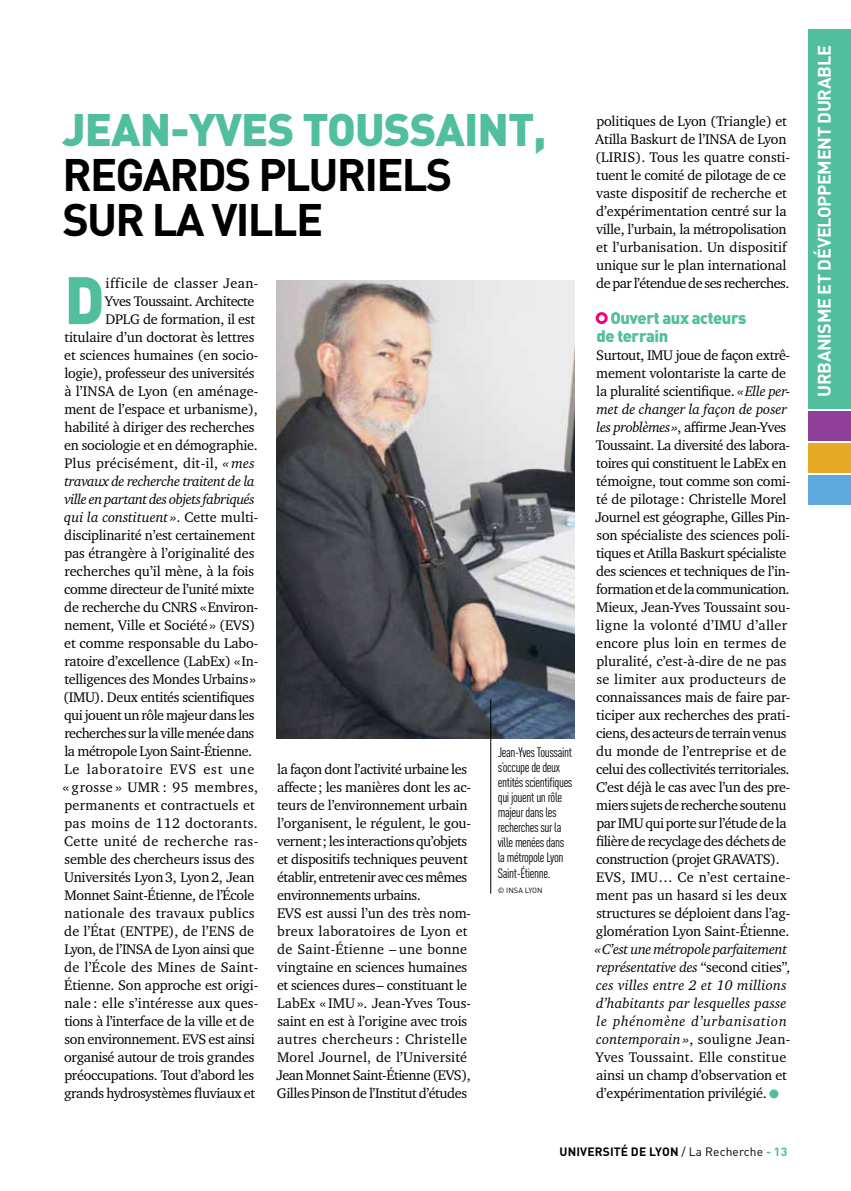
<style>
.page{position:relative;width:851px;height:1191px;background:#fff}
.page>*{position:absolute;margin:0;border:0;box-sizing:border-box;transform-origin:0 0}
.t1{font:900 66px "DIN";color:#51be9d;scale:.93 1}
.t2{font:700 45px "DIN";letter-spacing:.135em;color:#000}
.t3{font:900 45px "DIN";letter-spacing:-.02em;color:#51be9d}
.t4{font:700 18px "DIN";color:#fff}
.t5{font:900 16.5px/18px "DIN";letter-spacing:-.03em;color:#51be9d}
.t6{font:14.25px/18px "Charter ITC Std";letter-spacing:-.015em;color:#000}
.t7{font:italic 14.25px/18px "Charter ITC Std";letter-spacing:.01em;color:#000}
.t8{font:italic 14.25px "Charter ITC Std";letter-spacing:-.015em;color:#000}
.t9{font:14.25px "Charter ITC Std";letter-spacing:.02em;color:#000}
.t10{font:14.25px "Charter ITC Std";letter-spacing:.03em;color:#000}
.t11{font:14.25px "Charter ITC Std";letter-spacing:.015em;color:#000}
.t12{font:14.25px "Charter ITC Std";letter-spacing:-.035em;color:#000}
.t13{font:14.25px "Charter ITC Std";letter-spacing:.01em;color:#000}
.t14{font:14.25px "Charter ITC Std";letter-spacing:.005em;color:#000}
.t15{font:14.25px "Charter ITC Std";letter-spacing:.055em;color:#000}
.t16{font:13.5px/15px "DIN Cond";letter-spacing:-.03em;color:#000}
.t17{font:12px "DIN";letter-spacing:.015em;color:#000}
.t18{font:700 12px "DIN";color:#000}
.t19{font:7.5px "DIN";color:#000}
.s1{font-style:italic}
.s2{font-style:normal}
.s3{font-weight:700}
.s4{font-weight:700;color:#51be9d}
</style>
<div class="page">
<img style="left:276px;top:280px;width:298px;height:458px">
<hr style="left:490px;top:699px;width:1px;height:194px;background:#000">
<div style="left:595px;top:312px;width:12px;height:12px;border:3px solid #ed037c;border-radius:50%"></div>
<div style="left:769px;top:1089px;width:9px;height:9px;background:#51be9d;border-radius:50%"></div>
<div style="left:808px;top:29px;width:42px;height:380px;background:#51be9d"></div>
<div style="left:808px;top:411px;width:42px;height:30px;background:#903f98"></div>
<div style="left:808px;top:443px;width:42px;height:30px;background:#e5a923"></div>
<div style="left:808px;top:475px;width:42px;height:30px;background:#5da9dd"></div>
<h2 class="t3" style="left:62px;top:99px;width:485px">j ean-yves toussaint,</h2>
<h2 class="t2" style="left:62px;top:145px;width:134px">REGARDS</h2>
<h2 class="t2" style="left:258px;top:145px;width:25px">PLURIELS</h2>
<h2 class="t2" style="left:62px;top:190px;width:28px">SUR</h2>
<h2 class="t2" style="left:152px;top:190px;width:106px">LA VILLE</h2>
<h1 class="t1" style="left:64px;top:256px;width:37px">D</h1>
<p class="t10" style="left:106px;top:274px;width:154px">ifficile de classer Jean-</p>
<p class="t6" style="left:105px;top:292px;width:151px">Yves Toussaint. Architecte</p>
<p class="t6" style="left:106px;top:310px;width:151px">DPLG de formation, il est</p>
<p class="t6" style="left:64px;top:328px;width:191px">titulaire d’un doctorat ès lettres</p>
<p class="t6" style="left:64px;top:346px;width:195px">et sciences humaines (en socio-</p>
<p class="t6" style="left:64px;top:364px;width:191px">logie), professeur des universités</p>
<p class="t14" style="left:64px;top:382px;width:195px">à l’INSA de Lyon (en aménage-</p>
<p class="t6" style="left:64px;top:400px;width:195px">ment de l’espace et urbanisme),</p>
<p class="t6" style="left:64px;top:418px;width:191px">habilité à diriger des recherches</p>
<p class="t6" style="left:64px;top:436px;width:195px">en sociologie et en démographie.</p>
<p class="t9" style="left:64px;top:454px;width:192px">Plus précisément, dit-il, <span class="s1">« mes</span></p>
<p class="t8" style="left:65px;top:472px;width:192px">travaux de recherche traitent de la</p>
<p class="t8" style="left:64px;top:490px;width:192px">ville en partant des objets fabriqués</p>
<p class="t8" style="left:64px;top:508px;width:195px">qui la constituent »<span class="s2">. Cette multi-</span></p>
<p class="t6" style="left:64px;top:526px;width:192px">disciplinarité n’est certainement</p>
<p class="t6" style="left:64px;top:544px;width:191px">pas étrangère à l’originalité des</p>
<p class="t6" style="left:64px;top:562px;width:191px">recherches qu’il mène, à la fois</p>
<p class="t6" style="left:64px;top:580px;width:192px">comme directeur de l’unité mixte</p>
<p class="t6" style="left:64px;top:598px;width:195px">de recherche du CNRS «Environ-</p>
<p class="t6" style="left:64px;top:616px;width:193px">nement, Ville et Société» (EVS)</p>
<p class="t6" style="left:64px;top:634px;width:195px">et comme responsable du Labo-</p>
<p class="t6" style="left:64px;top:652px;width:195px">ratoire d’excellence (LabEx) «In-</p>
<p class="t6" style="left:64px;top:670px;width:193px">telligences des Mondes Urbains»</p>
<p class="t6" style="left:63px;top:688px;width:193px">(IMU). Deux entités scientifiques</p>
<p class="t6" style="left:64px;top:706px;width:192px">qui jouent un rôle majeur dans les</p>
<p class="t12" style="left:64px;top:724px;width:191px">recherches sur la ville menée dans</p>
<p class="t6" style="left:64px;top:742px;width:189px">la métropole Lyon Saint-Étienne.</p>
<p class="t15" style="left:64px;top:760px;width:191px">Le laboratoire EVS est une</p>
<p class="t10" style="left:63px;top:778px;width:197px">« grosse » UMR : 95 membres,</p>
<p class="t11" style="left:64px;top:796px;width:192px">permanents et contractuels et</p>
<p class="t9" style="left:64px;top:814px;width:195px">pas moins de 112 doctorants.</p>
<p class="t10" style="left:64px;top:832px;width:195px">Cette unité de recherche ras-</p>
<p class="t6" style="left:65px;top:850px;width:191px">semble des chercheurs issus des</p>
<p class="t6" style="left:64px;top:868px;width:192px">Universités Lyon3, Lyon2, Jean</p>
<p class="t6" style="left:64px;top:886px;width:192px">Monnet Saint-Étienne, de l’École</p>
<p class="t9" style="left:64px;top:904px;width:191px">nationale des travaux publics</p>
<p class="t6" style="left:64px;top:922px;width:191px">de l’État (ENTPE), de l’ENS de</p>
<p class="t6" style="left:64px;top:940px;width:191px">Lyon, de l’INSA de Lyon ainsi que</p>
<p class="t11" style="left:64px;top:958px;width:196px">de l’École des Mines de Saint-</p>
<p class="t6" style="left:64px;top:976px;width:195px">Étienne. Son approche est origi-</p>
<p class="t13" style="left:64px;top:994px;width:195px">nale : elle s’intéresse aux ques-</p>
<p class="t6" style="left:64px;top:1012px;width:191px">tions à l’interface de la ville et de</p>
<p class="t6" style="left:65px;top:1030px;width:191px">son environnement. EVS est ainsi</p>
<p class="t6" style="left:64px;top:1048px;width:192px">organisé autour de trois grandes</p>
<p class="t6" style="left:64px;top:1066px;width:191px">préoccupations. Tout d’abord les</p>
<p class="t6" style="left:64px;top:1084px;width:192px">grands hydrosystèmes fluviaux et</p>
<p class="t6" style="left:276px;top:760px;width:196px">la façon dont l’activité urbaine les affecte; les manières dont les ac&shy;teurs de l’environnement urbain l’organisent, le régulent, le gou&shy;vernent; les interactions qu’objets et dispositifs techniques peuvent établir, entretenir avec ces mêmes environnements urbains.<br>EVS est aussi l’un des très nom&shy;breux laboratoires de Lyon et de Saint-Étienne – une bonne vingtaine en sciences humaines et sciences dures– constituant le LabEx « IMU». Jean-Yves Tous&shy;saint en est à l’origine avec trois autres chercheurs : Christelle Morel Journel, de l’Université Jean Monnet Saint-Étienne (EVS), Gilles Pinson de l’Institut d’études</p>
<p class="t16" style="left:497px;top:745px;width:76px">Jean-Yves Toussaint s’occupe de deux entités scientifiques qui jouent un rôle majeur dans les recherches sur la ville menées dans la métropole Lyon<br>Saint-Étienne.</p>
<p class="t19" style="left:497px;top:885px;width:14px">© INSA</p>
<p class="t19" style="left:524px;top:885px;width:19px">Lyon</p>
<p class="t6" style="left:595px;top:112px;width:196px">politiques de Lyon (Triangle) et Atilla Baskurt de l’INSA de Lyon (LIRIS). Tous les quatre consti&shy;tuent le comité de pilotage de ce vaste dispositif de recherche et d’expérimentation centré sur la ville, l’urbain, la métropolisation et l’urbanisation. Un dispositif unique sur le plan international de par l’étendue de ses recherches.</p>
<p class="t5" style="left:596px;top:308px;width:152px;text-indent:14px">Ouvert aux acteurs de terrain</p>
<p class="t6" style="left:595px;top:346px;width:196px">Surtout, IMU joue de façon extrê&shy;mement volontariste la carte de la pluralité scientifique. <span class="s1">«Elle per&shy;met de changer la façon de poser les problèmes»</span>, affirme Jean-Yves Toussaint. La diversité des labora&shy;toires qui constituent le LabEx en témoigne, tout comme son comi&shy;té de pilotage: Christelle Morel Journel est géographe, Gilles Pin&shy;son spécialiste des sciences poli&shy;tiques et Atilla Baskurt spécialiste des sciences et techniques de l’in&shy;formation et de la communication.<br>Mieux, Jean-Yves Toussaint sou&shy;ligne la volonté d’IMU d’aller encore plus loin en termes de pluralité, c’est-à-dire de ne pas se limiter aux producteurs de connaissances mais de faire par&shy;ticiper aux recherches des prati&shy;ciens, des acteurs de terrain venus du monde de l’entreprise et de celui des collectivités territoriales.<br>C’est déjà le cas avec l’un des pre&shy;miers sujets de recherche soutenu par IMU qui porte sur l’étude de la filière de recyclage des déchets de construction (projet GRAVATS).<br>EVS, IMU… Ce n’est certaine&shy;ment pas un hasard si les deux structures se déploient dans l’ag&shy;glomération Lyon Saint-Étienne.</p>
<p class="t7" style="left:594px;top:940px;width:198px">«C’est une métropole parfaitement représentative des <span class="s2">“second cities”</span>, ces villes entre 2 et 10 millions d’habitants par lesquelles passe le phénomène d’urbanisation contemporain »<span class="s2">, souligne Jean-Yves Toussaint. Elle constitue ainsi un champ d’observation et d’expérimentation privilégié.</span></p>
<p class="t18" style="left:559px;top:1144px;width:36px">UNIVERSITÉ</p>
<p class="t17" style="left:631px;top:1144px;width:158px"><span class="s3">DE LYON</span> / La Recherche <span class="s4">- 13</span></p>
<p class="t4" style="left:812px;top:397px;width:350px;rotate:-90deg">URBANISME ET DÉVELOPPEMENT DURABLE</p>
<p class="t4" style="left:812px;top:139px;width:55px;rotate:-90deg">SANTÉ</p>
</div>
